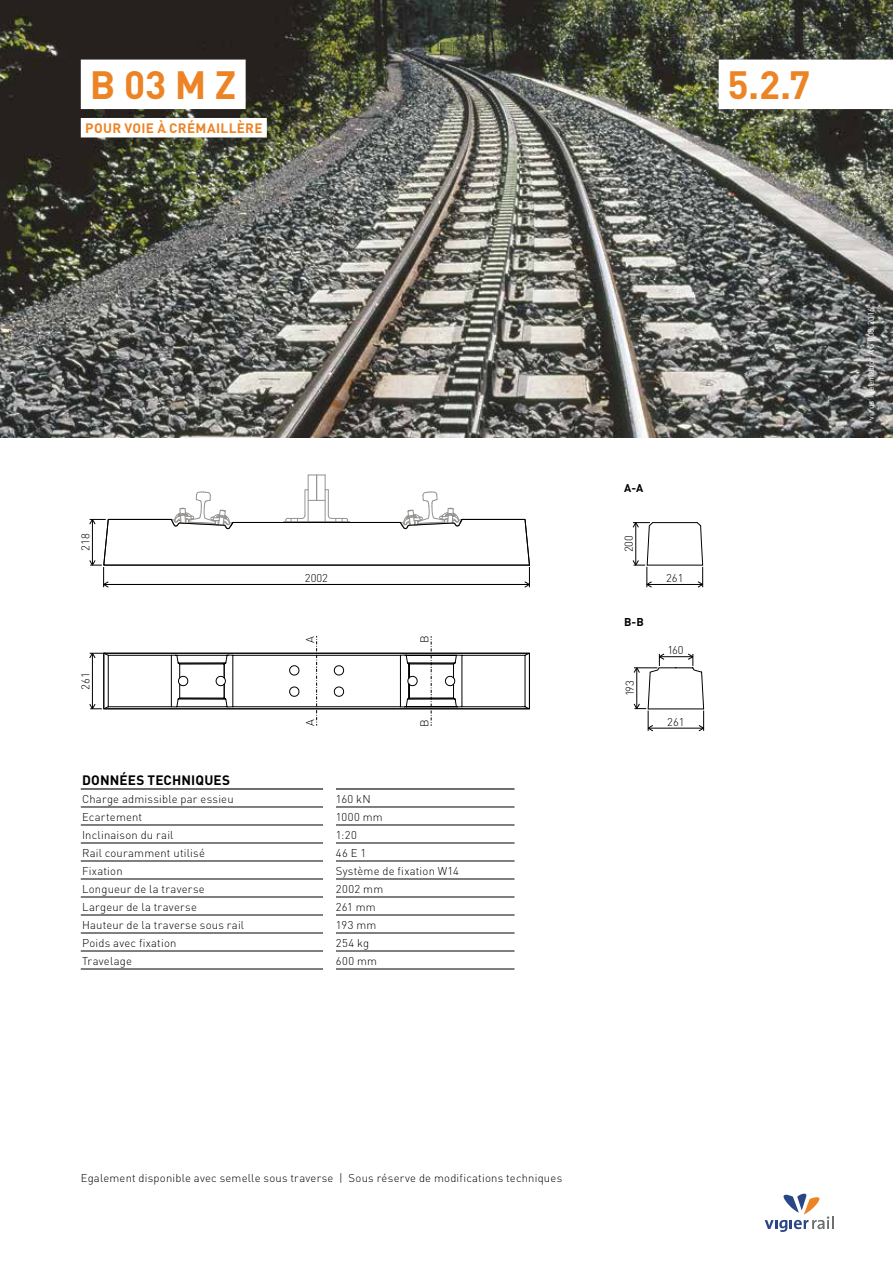
<style>
.page{position:relative;width:893px;height:1263px;background:#fff}
.page>*{position:absolute;margin:0;border:0;box-sizing:border-box;transform-origin:0 0}
.t1{font:700 39px "DIN Pro";color:#ec8426}
.t2{font:700 13.5px "DIN Pro";letter-spacing:.025em;color:#ec8426}
.t3{font:700 13.5px "DIN Pro";letter-spacing:.01em;color:#000}
.t4{font:300 11.25px "DIN Pro";letter-spacing:.02em;color:#000}
.t5{font:700 11.25px "DIN Pro";color:#000}
.t6{font:8.25px "DIN Pro";letter-spacing:.03em;color:#fff}
</style>
<div class="page">
<svg style="left:765px;top:1194px;width:68px;height:38px"></svg>
<img style="left:0;top:0;width:893px;height:438px">
<hr style="left:81px;top:807px;width:242px;height:1px;background:#000">
<hr style="left:336px;top:807px;width:178px;height:1px;background:#000">
<hr style="left:81px;top:825px;width:242px;height:1px;background:#000">
<hr style="left:336px;top:825px;width:178px;height:1px;background:#000">
<hr style="left:81px;top:843px;width:242px;height:1px;background:#000">
<hr style="left:336px;top:843px;width:178px;height:1px;background:#000">
<hr style="left:81px;top:861px;width:242px;height:1px;background:#000">
<hr style="left:336px;top:861px;width:178px;height:1px;background:#000">
<hr style="left:81px;top:897px;width:242px;height:1px;background:#000">
<hr style="left:336px;top:897px;width:178px;height:1px;background:#000">
<hr style="left:81px;top:915px;width:242px;height:1px;background:#000">
<hr style="left:336px;top:915px;width:178px;height:1px;background:#000">
<hr style="left:81px;top:933px;width:242px;height:1px;background:#000">
<hr style="left:336px;top:933px;width:178px;height:1px;background:#000">
<hr style="left:81px;top:788px;width:242px;height:1px;background:#000">
<hr style="left:336px;top:788px;width:178px;height:1px;background:#000">
<hr style="left:81px;top:951px;width:242px;height:1px;background:#000">
<hr style="left:336px;top:951px;width:178px;height:1px;background:#000">
<hr style="left:81px;top:969px;width:242px;height:1px;background:#000">
<hr style="left:336px;top:969px;width:178px;height:1px;background:#000">
<hr style="left:81px;top:879px;width:242px;height:1px;background:#000">
<hr style="left:336px;top:879px;width:178px;height:1px;background:#000">
<svg style="left:89px;top:475px;width:441px;height:113px"></svg>
<hr style="left:653px;top:522px;width:44px;height:1px;background:#000">
<hr style="left:647px;top:565px;width:56px;height:1px;background:#000">
<hr style="left:647px;top:584px;width:56px;height:1px;background:#000">
<svg style="left:633px;top:522px;width:21px;height:66px"></svg>
<svg style="left:696px;top:522px;width:7px;height:66px"></svg>
<svg style="left:89px;top:636px;width:441px;height:90px"></svg>
<svg style="left:634px;top:653px;width:70px;height:78px"></svg>
<div style="left:81px;top:118px;width:186px;height:19px;background:#fff"></div>
<div style="left:81px;top:60px;width:165px;height:49px;background:#fff"></div>
<div style="left:719px;top:60px;width:174px;height:49px;background:#fff"></div>
<h1 class="t1" style="left:90px;top:52px;width:148px">B 03 M Z</h1>
<h1 class="t1" style="left:728px;top:52px;width:84px">5.2.7</h1>
<p class="t2" style="left:85px;top:117px;width:179px">POUR VOIE À CRÉMAILLÈRE</p>
<p class="t4" style="left:77px;top:551px;width:19px;rotate:-90deg">218</p>
<p class="t4" style="left:77px;top:689px;width:19px;rotate:-90deg">261</p>
<p class="t4" style="left:294px;top:569px;width:25px">2002</p>
<p class="t4" style="left:305px;top:569px;width:25px">2002</p>
<p class="t4" style="left:302px;top:643px;width:8px;rotate:-90deg">A</p>
<p class="t4" style="left:302px;top:725px;width:8px;rotate:-90deg">A</p>
<p class="t4" style="left:416px;top:643px;width:9px;rotate:-90deg">B</p>
<p class="t4" style="left:416px;top:727px;width:9px;rotate:-90deg">B</p>
<p class="t3" style="left:82px;top:768px;width:150px">DONNÉES TECHNIQUES</p>
<p class="t4" style="left:82px;top:790px;width:153px">Charge admissible par essieu</p>
<p class="t4" style="left:336px;top:790px;width:36px">160 kN</p>
<p class="t4" style="left:82px;top:808px;width:62px">Ecartement</p>
<p class="t4" style="left:336px;top:808px;width:48px">1000 mm</p>
<p class="t4" style="left:82px;top:826px;width:93px">Inclinaison du rail</p>
<p class="t4" style="left:336px;top:826px;width:22px">1:20</p>
<p class="t4" style="left:82px;top:844px;width:124px">Rail couramment utilisé</p>
<p class="t4" style="left:336px;top:844px;width:32px">46 E 1</p>
<p class="t4" style="left:82px;top:862px;width:42px">Fixation</p>
<p class="t4" style="left:336px;top:862px;width:125px">Système de fixation W14</p>
<p class="t4" style="left:82px;top:880px;width:124px">Longueur de la traverse</p>
<p class="t4" style="left:336px;top:880px;width:49px">2002 mm</p>
<p class="t4" style="left:82px;top:898px;width:116px">Largeur de la traverse</p>
<p class="t4" style="left:336px;top:898px;width:41px">261 mm</p>
<p class="t4" style="left:82px;top:916px;width:164px">Hauteur de la traverse sous rail</p>
<p class="t4" style="left:336px;top:916px;width:42px">193 mm</p>
<p class="t4" style="left:82px;top:934px;width:96px">Poids avec fixation</p>
<p class="t4" style="left:336px;top:934px;width:35px">254 kg</p>
<p class="t4" style="left:82px;top:952px;width:51px">Travelage</p>
<p class="t4" style="left:336px;top:952px;width:43px">600 mm</p>
<p class="t5" style="left:624px;top:478px;width:31px">A-A-A</p>
<p class="t4" style="left:620px;top:552px;width:19px;rotate:-90deg">200</p>
<p class="t4" style="left:666px;top:569px;width:19px">261</p>
<p class="t5" style="left:624px;top:612px;width:21px">B-B</p>
<p class="t5" style="left:635px;top:612px;width:21px">B-B</p>
<p class="t4" style="left:621px;top:696px;width:18px;rotate:-90deg">193</p>
<p class="t4" style="left:668px;top:641px;width:17px">160</p>
<p class="t4" style="left:667px;top:713px;width:19px">261</p>
<p class="t6" style="left:864px;top:420px;width:113px;rotate:-90deg">virus Ideenlabor AG | 08.2016</p>
<p class="t4" style="left:81px;top:1169px;width:483px">Egalement disponible avec semelle sous traverse | Sous réserve de modifications techniques</p>
</div>
